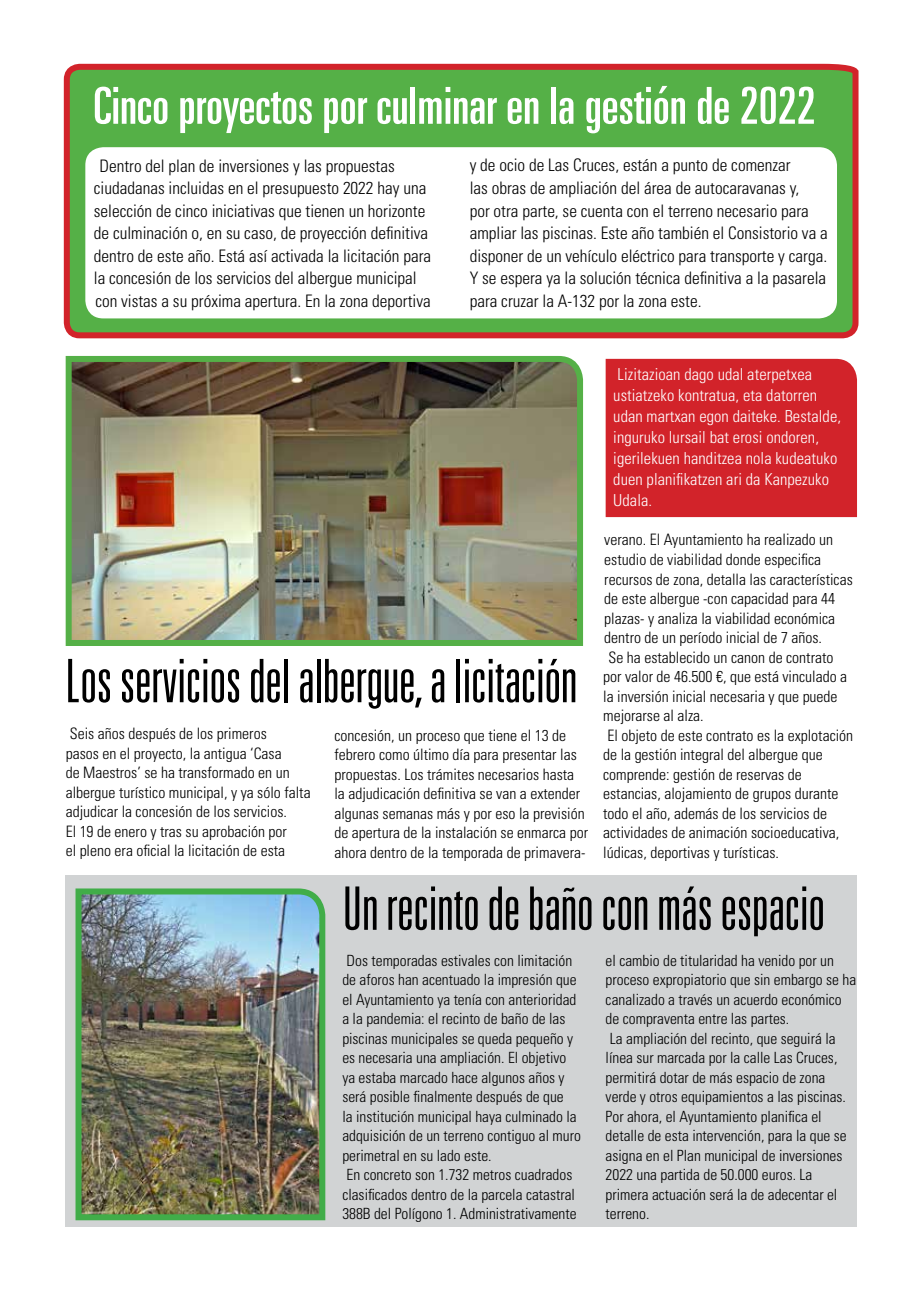
<style>
.page{position:relative;width:919px;height:1289px;background:#fff}
.page>*{position:absolute;margin:0;border:0;box-sizing:border-box;transform-origin:0 0}
.t1{font:300 ultra-condensed 60px "Univers LT Std";letter-spacing:-.005em;color:#000}
.t2{font:ultra-condensed 51px "Univers LT Std";color:#fff}
.t3{font:300 condensed 17.25px/22.5px "Univers LT Std";color:#000}
.t4{font:300 condensed 16.5px/21px "Univers LT Std";letter-spacing:.005em;color:#fff}
.t5{font:300 condensed 15.75px/19.5px "Univers LT Std";color:#000}
.t6{font:300 condensed 15.45px/19.5px "Univers LT Std";color:#000}
</style>
<div class="page">
<div style="left:65px;top:875px;width:791px;height:351px;background:#d1d3d4"></div>
<img style="left:65px;top:356px;width:519px;height:290px">
<svg style="left:63px;top:63px;width:796px;height:276px;background:#6a9e47"></svg>
<div style="left:85px;top:147px;width:751px;height:171px;background:#fff;border-radius:18px"></div>
<div style="left:605px;top:359px;width:251px;height:158px;background:#d2232a"></div>
<img style="left:75px;top:888px;width:251px;height:333px">
<h2 class="t2" style="left:93px;top:77px;width:723px">Cinco proyectos por culminar en la gestión de 2022</h2>
<p class="t3" style="left:94px;top:154px;width:339px;text-indent:6px">Dentro del plan de inversiones y las propuestas ciudadanas incluidas en el presupuesto 2022 hay una selección de cinco iniciativas que tienen un horizonte de culminación o, en su caso, de proyección definitiva dentro de este año. Está así activada la licitación para la concesión de los servicios del albergue municipal con vistas a su próxima apertura. En la zona deportiva</p>
<p class="t3" style="left:469px;top:154px;width:359px">y de ocio de Las Cruces, están a punto de comenzar<br>las obras de ampliación del área de autocaravanas y,<br>por otra parte, se cuenta con el terreno necesario para ampliar las piscinas. Este año también el Consistorio va a disponer de un vehículo eléctrico para transporte y carga.<br>Y se espera ya la solución técnica definitiva a la pasarela para cruzar la A-132 por la zona este.</p>
<h1 class="t1" style="left:65px;top:649px;width:514px">Los servicios del albergue, a licitación</h1>
<p class="t5" style="left:66px;top:724px;width:246px">Seis años después de los primeros<br>pasos en el proyecto, la antigua ‘Casa<br>de Maestros’ se ha transformado en un albergue turístico municipal, y ya sólo falta adjudicar la concesión de los servicios.<br>El 19 de enero y tras su aprobación por<br>el pleno era oficial la licitación de esta</p>
<p class="t5" style="left:334px;top:725px;width:255px">concesión, un proceso que tiene el 13 de febrero como último día para presentar las propuestas. Los trámites necesarios hasta la adjudicación definitiva se van a extender algunas semanas más y por eso la previsión de apertura de la instalación se enmarca por ahora dentro de la temporada de primavera-</p>
<p class="t4" style="left:613px;top:363px;width:229px">Lizitazioan dago udal aterpetxea ustiatzeko kontratua, eta datorren udan martxan egon daiteke. Bestalde, inguruko lursail bat erosi ondoren, igerilekuen handitzea nola kudeatuko duen planifikatzen ari da Kanpezuko<br>Udala.</p>
<p class="t5" style="left:604px;top:530px;width:230px">verano. El Ayuntamiento ha realizado un</p>
<p class="t5" style="left:604px;top:549px;width:218px">estudio de viabilidad donde especifica</p>
<p class="t5" style="left:604px;top:569px;width:250px">recursos de zona, detalla las características</p>
<p class="t5" style="left:604px;top:588px;width:232px">de este albergue -con capacidad para 44</p>
<p class="t5" style="left:604px;top:608px;width:232px">plazas- y analiza la viabilidad económica</p>
<p class="t5" style="left:604px;top:627px;width:219px">dentro de un período inicial de 7 años.</p>
<p class="t5" style="left:608px;top:647px;width:226px">Se ha establecido un canon de contrato</p>
<p class="t5" style="left:603px;top:666px;width:245px">por valor de 46.500 €, que está vinculado a</p>
<p class="t5" style="left:603px;top:686px;width:236px">la inversión inicial necesaria y que puede</p>
<p class="t5" style="left:603px;top:705px;width:102px">mejorarse al alza.</p>
<p class="t5" style="left:607px;top:725px;width:247px">El objeto de este contrato es la explotación</p>
<p class="t5" style="left:603px;top:744px;width:221px">de la gestión integral del albergue que</p>
<p class="t5" style="left:603px;top:764px;width:200px">comprende: gestión de reservas de</p>
<p class="t5" style="left:603px;top:783px;width:237px">estancias, alojamiento de grupos durante</p>
<p class="t5" style="left:603px;top:803px;width:225px">todo el año, además de los servicios de</p>
<p class="t5" style="left:603px;top:822px;width:238px">actividades de animación socioeducativa,</p>
<p class="t5" style="left:603px;top:842px;width:177px">lúdicas, deportivas y turísticas.</p>
<h1 class="t1" style="left:342px;top:877px;width:484px">Un recinto de baño con más espacio</h1>
<p class="t6" style="left:342px;top:950px;width:240px">Dos temporadas estivales con limitación de aforos han acentuado la impresión que el Ayuntamiento ya tenía con anterioridad a la pandemia: el recinto de baño de las piscinas municipales se queda pequeño y es necesaria una ampliación. El objetivo ya estaba marcado hace algunos años y será posible finalmente después de que<br>la institución municipal haya culminado la adquisición de un terreno contiguo al muro perimetral en su lado este.<br>En concreto son 1.732 metros cuadrados clasificados dentro de la parcela catastral 388B del Polígono 1. Administrativamente</p>
<p class="t6" style="left:605px;top:950px;width:252px">el cambio de titularidad ha venido por un proceso expropiatorio que sin embargo se ha canalizado a través un acuerdo económico de compraventa entre las partes.<br>La ampliación del recinto, que seguirá la línea sur marcada por la calle Las Cruces, permitirá dotar de más espacio de zona verde y otros equipamientos a las piscinas.<br>Por ahora, el Ayuntamiento planifica el detalle de esta intervención, para la que se asigna en el Plan municipal de inversiones 2022 una partida de 50.000 euros. La primera actuación será la de adecentar el terreno.</p>
</div>
